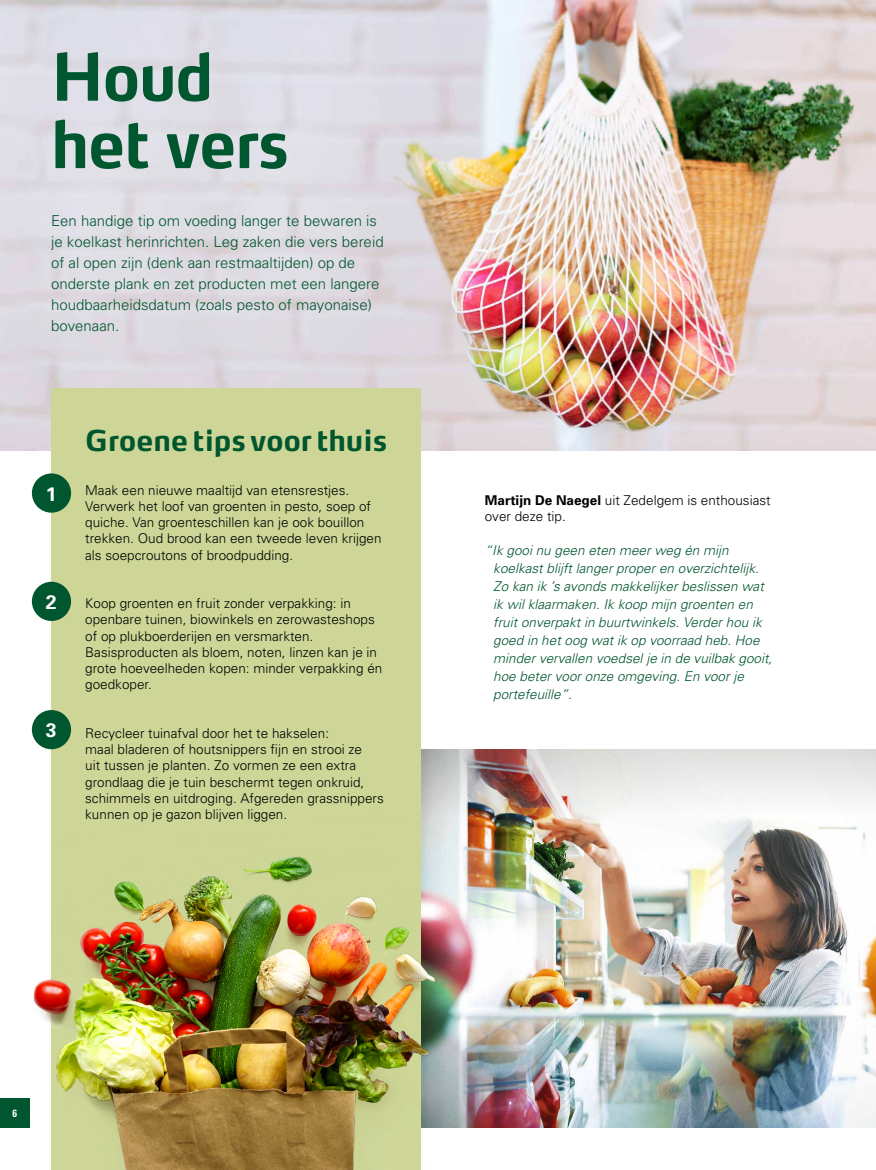
<style>
.page{position:relative;width:876px;height:1170px;background:#fff}
.page>*{position:absolute;margin:0;border:0;box-sizing:border-box;transform-origin:0 0}
.t1{font:700 64.65px/67.3px "Max Pro";letter-spacing:-.02em;color:#00562f;scale:.96 1}
.t2{font:700 28.5px "Max Pro";color:#00562f}
.t3{font:700 19.65px "Univers";color:#fff}
.t4{font:300 15px/21px "Univers";color:#00562f}
.t5{font:300 13.5px/16.2px "Univers";color:#000}
.t6{font:italic 300 13.5px/18px "Univers";color:#00562f}
.t7{font:700 condensed 10.5px "Univers";color:#fff}
.s1{font-weight:700}
</style>
<div class="page">
<img style="left:465px;top:833px;width:411px;height:294px">
<img style="left:421px;top:749px;width:455px;height:84px">
<img style="left:0;top:0;width:876px;height:451px">
<div style="left:0;top:1098px;width:30px;height:29px;background:#00562f"></div>
<div style="left:52px;top:388px;width:369px;height:781px;background:#ced697"></div>
<div style="left:32px;top:473px;width:39px;height:39px;background:#00562f;border-radius:50%"></div>
<div style="left:32px;top:581px;width:39px;height:40px;background:#00562f;border-radius:50%"></div>
<div style="left:32px;top:710px;width:39px;height:39px;background:#00562f;border-radius:50%"></div>
<img style="left:7px;top:814px;width:458px;height:355px">
<h1 class="t1" style="left:51px;top:42px;width:249px">Houd het vers</h1>
<p class="t4" style="left:51px;top:210px;width:334px">Een handige tip om voeding langer te bewaren is je koelkast herinrichten. Leg zaken die vers bereid of al open zijn (denk aan restmaaltijden) op de onderste plank en zet producten met een langere houdbaarheidsdatum (zoals pesto of mayonaise) bovenaan.</p>
<h3 class="t3" style="left:46px;top:482px;width:12px">1</h3>
<h3 class="t3" style="left:46px;top:590px;width:12px">2</h3>
<h3 class="t3" style="left:46px;top:718px;width:12px">3</h3>
<h2 class="t2" style="left:85px;top:422px;width:303px">Groene tips voor thuis</h2>
<p class="t5" style="left:85px;top:482px;width:298px">Maak een nieuwe maaltijd van etensrestjes.<br>Verwerk het loof van groenten in pesto, soep of quiche. Van groenteschillen kan je ook bouillon trekken. Oud brood kan een tweede leven krijgen als soepcroutons of broodpudding.</p>
<p class="t5" style="left:85px;top:595px;width:299px">Koop groenten en fruit zonder verpakking: in openbare tuinen, biowinkels en zerowasteshops of op plukboerderijen en versmarkten.<br>Basisproducten als bloem, noten, linzen kan je in grote hoeveelheden kopen: minder verpakking én goedkoper.</p>
<p class="t5" style="left:85px;top:725px;width:300px">Recycleer tuinafval door het te hakselen:<br>maal bladeren of houtsnippers fijn en strooi ze<br>uit tussen je planten. Zo vormen ze een extra grondlaag die je tuin beschermt tegen onkruid, schimmels en uitdroging. Afgereden grassnippers kunnen op je gazon blijven liggen.</p>
<p class="t5" style="left:485px;top:492px;width:287px"><span class="s1">Martijn De Naegel</span> uit Zedelgem is enthousiast over deze tip.</p>
<p class="t6" style="left:493px;top:541px;width:281px;text-indent:-9px">“Ik gooi nu geen eten meer weg én mijn koelkast blijft langer proper en overzichtelijk.<br>Zo kan ik ’s avonds makkelijker beslissen wat ik wil klaarmaken. Ik koop mijn groenten en fruit onverpakt in buurtwinkels. Verder hou ik goed in het oog wat ik op voorraad heb. Hoe minder vervallen voedsel je in de vuilbak gooit, hoe beter voor onze omgeving. En voor je portefeuille”.</p>
<p class="t7" style="left:13px;top:1106px;width:6px">6</p>
</div>
